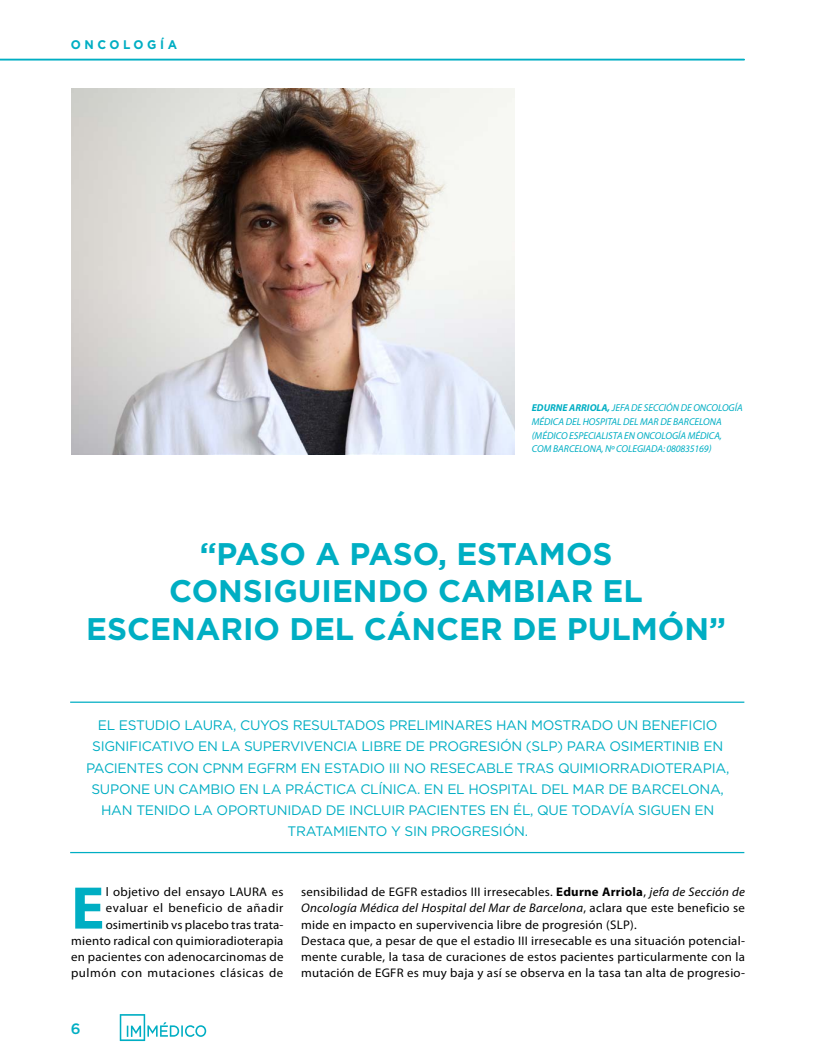
<style>
.page{position:relative;width:815px;height:1063px;background:#fff}
.page>*{position:absolute;margin:0;border:0;box-sizing:border-box;transform-origin:0 0}
.t1{font:700 60.75px "Myriad Pro";color:#00aec3}
.t2{font:700 31.25px/37.5px "Gotham";color:#00aec3;text-align:center}
.t3{font:500 15px "Gotham";color:#00aec3}
.t4{font:13.75px/21.2px "Gotham";letter-spacing:-.02em;color:#00aec3;text-align:center}
.t5{font:12.5px/16.2px "Myriad Pro";letter-spacing:.02em;color:#000;text-align:right}
.t6{font:700 12.5px "Gotham";letter-spacing:.3em;color:#00aec3;scale:.95 1}
.t7{font:italic 10px/13.8px "Myriad Pro";color:#00aec3}
.s1{font-weight:700}
.s2{font-style:italic}
</style>
<div class="page">
<svg style="left:120px;top:1014px;width:86px;height:27px"></svg>
<hr style="left:0;top:59px;width:744px;height:2px;background:#00aec3">
<img style="left:71px;top:89px;width:443px;height:366px">
<hr style="left:70px;top:702px;width:674px;height:1px;background:#00aec3">
<hr style="left:70px;top:852px;width:674px;height:1px;background:#00aec3">
<p class="t6" style="left:71px;top:37px;width:113px">ONCOLOGÍA</p>
<p class="t7" style="left:532px;top:401px;width:212px"><span class="s1">EDURNE ARRIOLA,</span> JEFA DE SECCIÓN DE ONCOLOGÍA MÉDICA DEL HOSPITAL DEL MAR DE BARCELONA (MÉDICO ESPECIALISTA EN ONCOLOGÍA MÉDICA, COM BARCELONA, Nº COLEGIADA: 080835169)</p>
<h2 class="t2" style="left:86px;top:534px;width:641px">“PASO A PASO, ESTAMOS<br>CONSIGUIENDO CAMBIAR EL<br>ESCENARIO DEL CÁNCER DE PULMÓN”</h2>
<p class="t4" style="left:86px;top:714px;width:645px">EL ESTUDIO LAURA, CUYOS RESULTADOS PRELIMINARES HAN MOSTRADO UN BENEFICIO SIGNIFICATIVO EN LA SUPERVIVENCIA LIBRE DE PROGRESIÓN (SLP) PARA OSIMERTINIB EN PACIENTES CON CPNM EGFRM EN ESTADIO III NO RESECABLE TRAS QUIMIORRADIOTERAPIA, SUPONE UN CAMBIO EN LA PRÁCTICA CLÍNICA. EN EL HOSPITAL DEL MAR DE BARCELONA, HAN TENIDO LA OPORTUNIDAD DE INCLUIR PACIENTES EN ÉL, QUE TODAVÍA SIGUEN EN TRATAMIENTO Y SIN PROGRESIÓN.</p>
<p class="t5" style="left:71px;top:884px;width:214px">l objetivo del ensayo LAURA es evaluar el beneficio de añadir osimertinib vs placebo tras trata&shy;miento radical con quimioradioterapia en pacientes con adenocarcinomas de pulmón con mutaciones clásicas de</p>
<p class="t5" style="left:301px;top:884px;width:445px;text-align:left">sensibilidad de EGFR estadios III irresecables. <span class="s1">Edurne Arriola</span>, <span class="s2">jefa de Sección de Oncología Médica del Hospital del Mar de Barcelona</span>, aclara que este beneficio se mide en impacto en supervivencia libre de progresión (SLP).<br>Destaca que, a pesar de que el estadio III irresecable es una situación potencial&shy;mente curable, la tasa de curaciones de estos pacientes particularmente con la mutación de EGFR es muy baja y así se observa en la tasa tan alta de progresio-</p>
<h1 class="t1" style="left:71px;top:869px;width:35px">E</h1>
<p class="t3" style="left:71px;top:1018px;width:11px">6</p>
</div>
